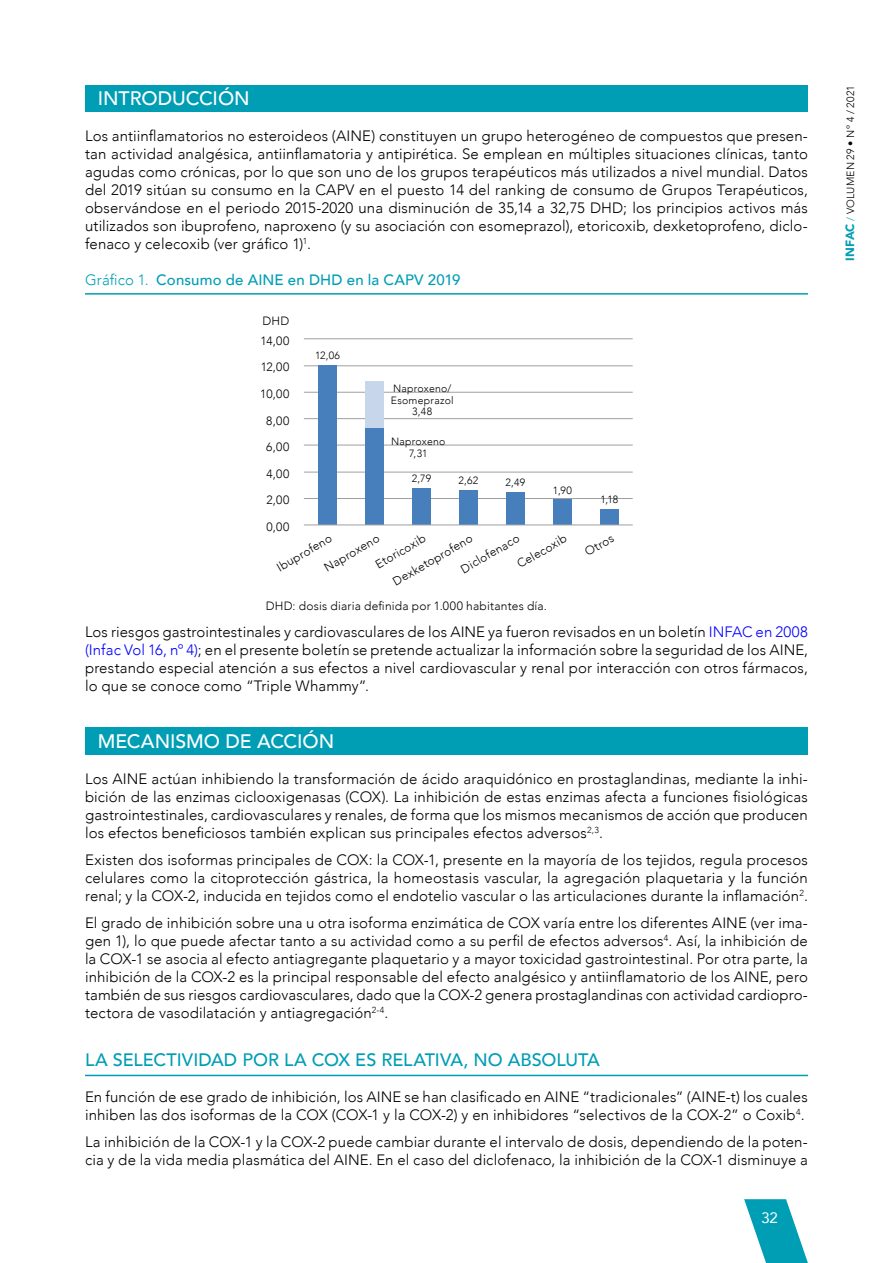
<style>
.page{position:relative;width:893px;height:1263px;background:#fff}
.page>*{position:absolute;margin:0;border:0;box-sizing:border-box;transform-origin:0 0}
.Titulo1{font:500 19.5px "Avenir";letter-spacing:-.005em;color:#fff}
.Titulo2{font:500 18px "Avenir";letter-spacing:-.005em;color:#009eb5}
.Texto_general{font:300 15px/18px "Avenir";letter-spacing:.01em;color:#000;text-align:justify}
.TABLA_FIGURA_titulo{font:500 15px "Avenir";letter-spacing:.01em;color:#009eb5}
.t1{font:15px "Avenir";color:#fff}
.Texto_general-2{font:300 12px "Avenir";letter-spacing:.02em;color:#000}
.Texto_general-3{font:300 10.5px/11.6px "Avenir";letter-spacing:.025em;color:#000;text-align:center}
.s1{font-weight:300}
.s2{color:#00f}
.s3{font-weight:900;font-size:12px;color:#009eb5}
.s4{color:#009eb5}
</style>
<div class="page">
<div style="left:85px;top:85px;width:723px;height:26px;background:#009eb5"></div>
<hr style="left:85px;top:293px;width:723px;height:2px;background:#009eb5">
<div style="left:85px;top:727px;width:723px;height:28px;background:#009eb5"></div>
<hr style="left:85px;top:1075px;width:723px;height:1px;background:#009eb5">
<hr style="left:304px;top:338px;width:329px;height:1px;background:#a0a0a0">
<hr style="left:304px;top:366px;width:329px;height:1px;background:#a0a0a0">
<hr style="left:304px;top:392px;width:329px;height:1px;background:#a0a0a0">
<hr style="left:304px;top:418px;width:329px;height:1px;background:#a0a0a0">
<hr style="left:304px;top:445px;width:329px;height:1px;background:#a0a0a0">
<hr style="left:304px;top:472px;width:329px;height:1px;background:#a0a0a0">
<hr style="left:304px;top:498px;width:329px;height:1px;background:#a0a0a0">
<div style="left:600px;top:509px;width:19px;height:16px;background:#467fbc"></div>
<div style="left:553px;top:500px;width:19px;height:25px;background:#467fbc"></div>
<div style="left:506px;top:492px;width:19px;height:33px;background:#467fbc"></div>
<div style="left:459px;top:490px;width:19px;height:35px;background:#467fbc"></div>
<div style="left:412px;top:488px;width:19px;height:37px;background:#467fbc"></div>
<div style="left:365px;top:428px;width:19px;height:97px;background:#467fbc"></div>
<div style="left:318px;top:365px;width:19px;height:160px;background:#467fbc"></div>
<div style="left:365px;top:381px;width:19px;height:47px;background:#c8d6eb"></div>
<hr style="left:304px;top:525px;width:329px;height:1px;background:#a0a0a0">
<svg style="left:744px;top:1199px;width:64px;height:64px"></svg>
<p class="Titulo1" style="left:98px;top:81px;width:153px">INTRODUCCIÓN</p>
<p class="Texto_general" style="left:85px;top:126px;width:724px">Los antiinflamatorios no esteroideos (AINE) constituyen un grupo heterogéneo de compuestos que presen&shy;tan actividad analgésica, antiinflamatoria y antipirética. Se emplean en múltiples situaciones clínicas, tanto agudas como crónicas, por lo que son uno de los grupos terapéuticos más utilizados a nivel mundial. Datos del 2019 sitúan su consumo en la CAPV en el puesto 14 del ranking de consumo de Grupos Terapéuticos, observándose en el periodo 2015-2020 una disminución de 35,14 a 32,75 DHD; los principios activos más utilizados son ibuprofeno, naproxeno (y su asociación con esomeprazol), etoricoxib, dexketoprofeno, diclo&shy;fenaco y celecoxib (ver gráfico 1)<sup>1</sup>.</p>
<p class="TABLA_FIGURA_titulo" style="left:85px;top:266px;width:377px"><span class="s1">Gráfico 1.</span> Consumo de AINE en DHD en la CAPV 2019</p>
<p class="Texto_general-2" style="left:262px;top:314px;width:28px">DHD</p>
<p class="Texto_general-2" style="left:261px;top:334px;width:30px">14,00</p>
<p class="Texto_general-2" style="left:261px;top:360px;width:30px">12,00</p>
<p class="Texto_general-2" style="left:260px;top:387px;width:31px">10,00</p>
<p class="Texto_general-2" style="left:266px;top:413px;width:24px">8,00</p>
<p class="Texto_general-2" style="left:266px;top:440px;width:25px">6,00</p>
<p class="Texto_general-2" style="left:266px;top:466px;width:24px">4,00</p>
<p class="Texto_general-2" style="left:266px;top:493px;width:24px">2,00</p>
<p class="Texto_general-2" style="left:266px;top:520px;width:24px">0,00</p>
<p class="Texto_general-3" style="left:315px;top:349px;width:27px">12,06</p>
<p class="Texto_general-3" style="left:391px;top:383px;width:65px">Naproxeno/<br>Esomeprazol<br>3,48</p>
<p class="Texto_general-3" style="left:391px;top:436px;width:56px">Naproxeno<br>7,31</p>
<p class="Texto_general-3" style="left:412px;top:472px;width:21px">2,79</p>
<p class="Texto_general-3" style="left:458px;top:475px;width:21px">2,62</p>
<p class="Texto_general-3" style="left:506px;top:476px;width:21px">2,49</p>
<p class="Texto_general-3" style="left:553px;top:484px;width:20px">1,90</p>
<p class="Texto_general-3" style="left:600px;top:494px;width:20px">1,18</p>
<p class="Texto_general-2" style="left:514px;top:559px;width:57px;rotate:-30deg">Celecoxib</p>
<p class="Texto_general-2" style="left:582px;top:547px;width:33px;rotate:-30deg">Otros</p>
<p class="Texto_general-2" style="left:266px;top:598px;width:283px">DHD: dosis diaria definida por 1.000 habitantes día.</p>
<p class="Texto_general" style="left:85px;top:622px;width:724px">Los riesgos gastrointestinales y cardiovasculares de los AINE ya fueron revisados en un boletín <span class="s2">INFAC en 2008 (Infac Vol 16, nº 4)</span>; en el presente boletín se pretende actualizar la información sobre la seguridad de los AINE, prestando especial atención a sus efectos a nivel cardiovascular y renal por interacción con otros fármacos, lo que se conoce como “Triple Whammy”.</p>
<p class="Titulo1" style="left:98px;top:724px;width:238px">MECANISMO DE ACCIÓN</p>
<p class="Texto_general" style="left:85px;top:770px;width:724px">Los AINE actúan inhibiendo la transformación de ácido araquidónico en prostaglandinas, mediante la inhi&shy;bición de las enzimas ciclooxigenasas (COX). La inhibición de estas enzimas afecta a funciones fisiológicas gastrointestinales, cardiovasculares y renales, de forma que los mismos mecanismos de acción que producen los efectos beneficiosos también explican sus principales efectos adversos<sup>2,3</sup>.</p>
<p class="Texto_general" style="left:85px;top:851px;width:724px">Existen dos isoformas principales de COX: la COX-1, presente en la mayoría de los tejidos, regula procesos celulares como la citoprotección gástrica, la homeostasis vascular, la agregación plaquetaria y la función renal; y la COX-2, inducida en tejidos como el endotelio vascular o las articulaciones durante la inflamación<sup>2</sup>.</p>
<p class="Texto_general" style="left:85px;top:914px;width:724px">El grado de inhibición sobre una u otra isoforma enzimática de COX varía entre los diferentes AINE (ver ima&shy;gen 1), lo que puede afectar tanto a su actividad como a su perfil de efectos adversos<sup>4</sup>. Así, la inhibición de la COX-1 se asocia al efecto antiagregante plaquetario y a mayor toxicidad gastrointestinal. Por otra parte, la inhibición de la COX-2 es la principal responsable del efecto analgésico y antiinflamatorio de los AINE, pero también de sus riesgos cardiovasculares, dado que la COX-2 genera prostaglandinas con actividad cardiopro&shy;tectora de vasodilatación y antiagregación<sup>2-4</sup>.</p>
<p class="Titulo2" style="left:85px;top:1044px;width:516px">LA SELECTIVIDAD POR LA COX ES RELATIVA, NO ABSOLUTA</p>
<p class="Texto_general" style="left:85px;top:1088px;width:724px">En función de ese grado de inhibición, los AINE se han clasificado en AINE “tradicionales” (AINE-t) los cuales inhiben las dos isoformas de la COX (COX-1 y la COX-2) y en inhibidores “selectivos de la COX-2” o Coxib<sup>4</sup>.</p>
<p class="Texto_general" style="left:85px;top:1133px;width:724px">La inhibición de la COX-1 y la COX-2 puede cambiar durante el intervalo de dosis, dependiendo de la poten&shy;cia y de la vida media plasmática del AINE. En el caso del diclofenaco, la inhibición de la COX-1 disminuye a</p>
<p class="Texto_general-2" style="left:373px;top:559px;width:57px;rotate:-30deg">Etoricoxib</p>
<p class="Texto_general-2" style="left:458px;top:564px;width:67px;rotate:-30deg">Diclofenaco</p>
<p class="Texto_general-2" style="left:322px;top:562px;width:63px;rotate:-30deg">Naproxeno</p>
<p class="Texto_general-2" style="left:390px;top:576px;width:91px;rotate:-30deg">Dexketoprofeno</p>
<p class="Texto_general-2" style="left:274px;top:562px;width:63px;rotate:-30deg">Ibuprofeno</p>
<p class="t1" style="left:761px;top:1206px;width:18px">32</p>
<p class="Texto_general-3" style="left:845px;top:261px;width:177px;rotate:-90deg"><span class="s3">INFAC</span> <span class="s4">/</span> VOLUMEN 29 • Nº 4 / 2021</p>
</div>
